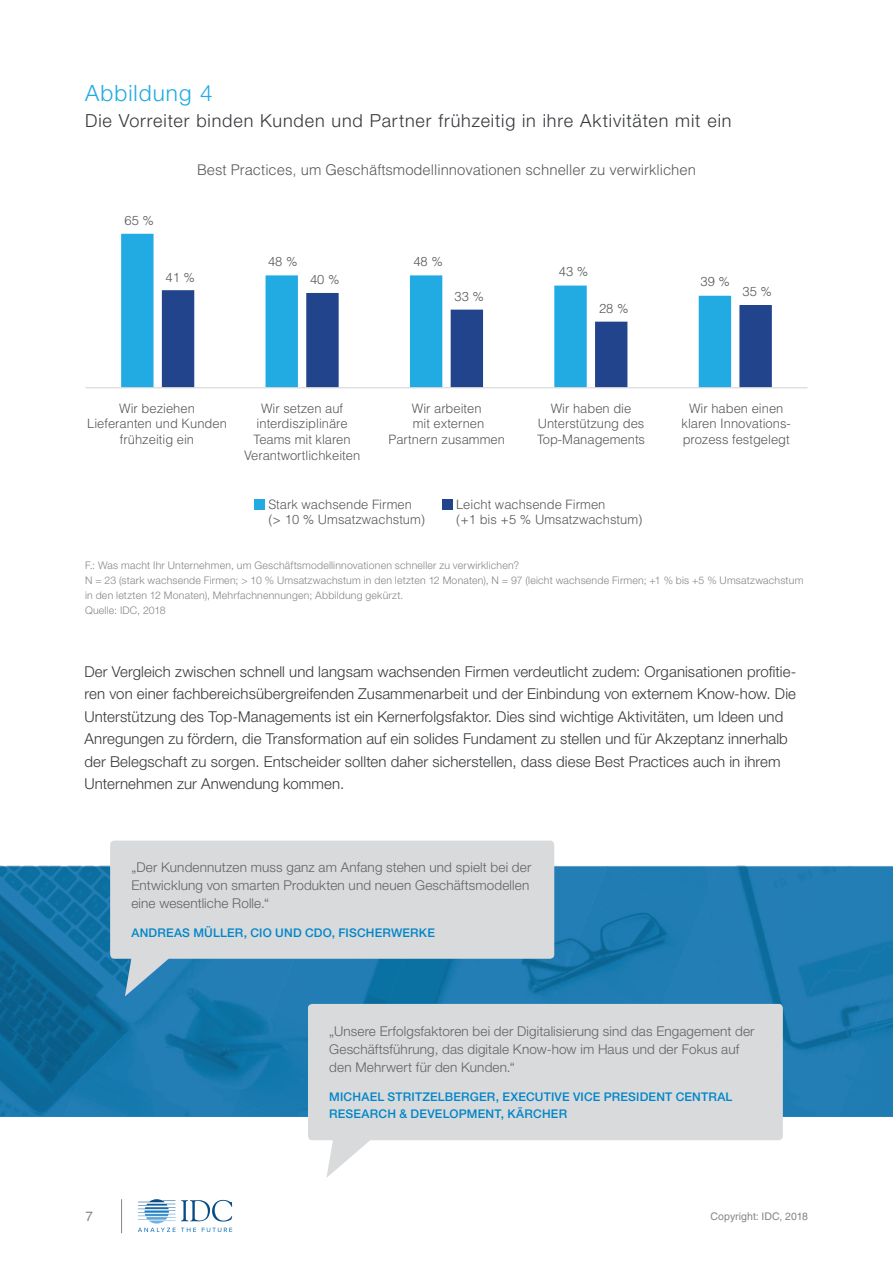
<style>
.page{position:relative;width:893px;height:1263px;background:#fff}
.page>*{position:absolute;margin:0;border:0;box-sizing:border-box;transform-origin:0 0}
.t1{font:300 22.5px "Helvetica Neue LT Std";letter-spacing:.045em;color:#22abe2}
.t2{font:300 18px "Helvetica Neue LT Std";letter-spacing:.05em;color:#36393c}
.t3{font:300 15px/22.5px "Helvetica Neue LT Std";letter-spacing:.005em;color:#36393c}
.t4{font:300 14.85px "Helvetica LT Std";color:#57585a}
.t5{font:300 13.5px/18px "Helvetica Neue LT Std";letter-spacing:.01em;color:#636366}
.t6{font:13.5px "Helvetica LT Std";color:#848687}
.t7{font:300 12.9px/15.6px "Helvetica LT Std";color:#57585a;text-align:center}
.t8{font:500 12px/16.5px "Helvetica Neue LT Std";letter-spacing:.015em;color:#0086c8}
.t9{font:300 10.5px/15px "Helvetica Neue LT Std";letter-spacing:.02em;color:#848687}
.t10{font:10.5px "Helvetica LT Std";letter-spacing:.005em;color:#848687}
</style>
<div class="page">
<svg style="left:138px;top:1199px;width:94px;height:33px"></svg>
<hr style="left:121px;top:1199px;width:1px;height:34px;background:#848687">
<hr style="left:0;top:1116px;width:893px;height:1px;background:#2781ba">
<img style="left:718px;top:866px;width:175px;height:250px">
<img style="left:608px;top:866px;width:110px;height:138px">
<img style="left:442px;top:866px;width:166px;height:138px">
<img style="left:838px;top:980px;width:55px;height:136px">
<img style="left:332px;top:959px;width:110px;height:45px">
<img style="left:166px;top:959px;width:166px;height:157px">
<img style="left:0;top:866px;width:166px;height:250px">
<img style="left:0;top:866px;width:55px;height:137px">
<img style="left:230px;top:1100px;width:45px;height:16px">
<img style="left:64px;top:1091px;width:73px;height:25px">
<svg style="left:121px;top:234px;width:466px;height:153px"></svg>
<svg style="left:162px;top:290px;width:610px;height:97px"></svg>
<hr style="left:86px;top:387px;width:721px;height:1px;background:#d0d1d1">
<div style="left:254px;top:499px;width:11px;height:11px;background:#22abe2"></div>
<div style="left:442px;top:499px;width:11px;height:11px;background:#21448d"></div>
<div style="left:110px;top:840px;width:444px;height:119px;background:#d9dadc;border-radius:4px"></div>
<svg style="left:125px;top:958px;width:45px;height:38px;background:#70a5c5"></svg>
<div style="left:308px;top:1004px;width:475px;height:136px;background:#d9dadc;border-radius:4px"></div>
<svg style="left:326px;top:1140px;width:45px;height:38px"></svg>
<h1 class="t1" style="left:85px;top:79px;width:129px">Abbildung 4</h1>
<p class="t2" style="left:85px;top:110px;width:648px">Die Vorreiter binden Kunden und Partner frühzeitig in ihre Aktivitäten mit ein</p>
<p class="t4" style="left:197px;top:161px;width:500px">Best Practices, um Geschäftsmodellinnovationen schneller zu verwirklichen</p>
<p class="t7" style="left:124px;top:213px;width:31px">65 %</p>
<p class="t7" style="left:268px;top:254px;width:31px">48 %</p>
<p class="t7" style="left:413px;top:254px;width:31px">48 %</p>
<p class="t7" style="left:559px;top:264px;width:31px">43 %</p>
<p class="t7" style="left:166px;top:269px;width:31px">41 %</p>
<p class="t7" style="left:310px;top:271px;width:31px">40 %</p>
<p class="t7" style="left:700px;top:274px;width:31px">39 %</p>
<p class="t7" style="left:455px;top:288px;width:31px">33 %</p>
<p class="t7" style="left:599px;top:300px;width:31px">28 %</p>
<p class="t7" style="left:742px;top:284px;width:31px">35 %</p>
<p class="t7" style="left:87px;top:400px;width:141px">Wir beziehen<br>Lieferanten und Kunden frühzeitig ein</p>
<p class="t7" style="left:244px;top:400px;width:118px">Wir setzen auf interdisziplinäre<br>Teams mit klaren<br>Verantwortlichkeiten</p>
<p class="t7" style="left:388px;top:400px;width:118px">Wir arbeiten<br>mit externen<br>Partnern zusammen</p>
<p class="t7" style="left:537px;top:400px;width:110px">Wir haben die<br>Unterstützung des<br>Top-Managements</p>
<p class="t7" style="left:682px;top:400px;width:111px">Wir haben einen klaren Innovations&shy;prozess festgelegt</p>
<p class="t7" style="left:268px;top:496px;width:158px;text-align:left">Stark wachsende Firmen (&gt; 10 % Umsatzwachstum)</p>
<p class="t7" style="left:456px;top:496px;width:188px;text-align:left">Leicht wachsende Firmen<br>(+1 bis +5 % Umsatzwachstum)</p>
<p class="t9" style="left:85px;top:558px;width:720px">F.: Was macht Ihr Unternehmen, um Geschäftsmodellinnovationen schneller zu verwirklichen?<br>N = 23 (stark wachsende Firmen; &gt; 10 % Umsatzwachstum in den letzten 12 Monaten), N = 97 (leicht wachsende Firmen; +1 % bis +5 % Umsatzwachstum in den letzten 12 Monaten), Mehrfachnennungen; Abbildung gekürzt.<br>Quelle: IDC, 2018</p>
<p class="t3" style="left:85px;top:660px;width:713px">Der Vergleich zwischen schnell und langsam wachsenden Firmen verdeutlicht zudem: Organisationen profitie&shy;ren von einer fachbereichsübergreifenden Zusammenarbeit und der Einbindung von externem Know-how. Die Unterstützung des Top-Managements ist ein Kernerfolgsfaktor. Dies sind wichtige Aktivitäten, um Ideen und Anregungen zu fördern, die Transformation auf ein solides Fundament zu stellen und für Akzeptanz innerhalb der Belegschaft zu sorgen. Entscheider sollten daher sicherstellen, dass diese Best Practices auch in ihrem Unternehmen zur Anwendung kommen.</p>
<p class="t5" style="left:131px;top:858px;width:401px">„Der Kundennutzen muss ganz am Anfang stehen und spielt bei der<br>Entwicklung von smarten Produkten und neuen Geschäftsmodellen eine wesentliche Rolle.“</p>
<p class="t8" style="left:131px;top:924px;width:305px">ANDREAS MÜLLER, CIO UND CDO, FISCHERWERKE</p>
<p class="t5" style="left:329px;top:1022px;width:427px">„Unsere Erfolgsfaktoren bei der Digitalisierung sind das Engagement der<br>Geschäftsführung, das digitale Know-how im Haus und der Fokus auf den Mehrwert für den Kunden.“</p>
<p class="t8" style="left:329px;top:1088px;width:405px">MICHAEL STRITZELBERGER, EXECUTIVE VICE PRESIDENT CENTRAL<br>RESEARCH &amp; DEVELOPMENT, KÄRCHER</p>
<p class="t6" style="left:85px;top:1208px;width:9px">7</p>
<p class="t10" style="left:711px;top:1210px;width:99px">Copyright: IDC, 2018</p>
</div>
